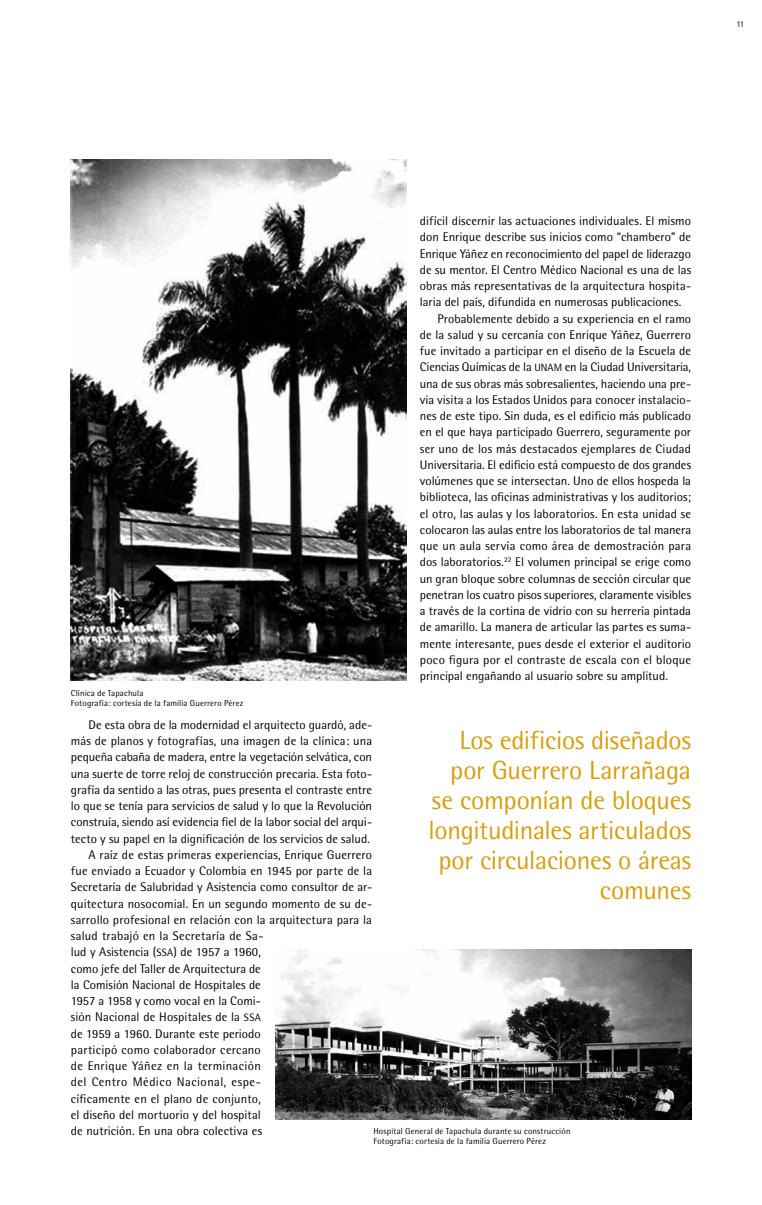
<style>
.page{position:relative;width:762px;height:1205px;background:#fff}
.page>*{position:absolute;margin:0;border:0;box-sizing:border-box;transform-origin:0 0}
.t1{font:26.25px/30px "Rotis Semi Sans";letter-spacing:-.01em;color:#d59f0f;text-align:right}
.t2{font:12.5px "Rotis Semi Sans";color:#000}
.t3{font:12.5px "Rotis Semi Sans";letter-spacing:.02em;color:#000}
.t4{font:12.5px "Rotis Semi Sans";letter-spacing:.025em;color:#000}
.t5{font:12.5px "Rotis Semi Sans";letter-spacing:.035em;color:#000}
.t6{font:8.75px/10px "Rotis Semi Sans";letter-spacing:.015em;color:#000}
.t7{font:8.75px "Rotis Sans Serif";color:#000}
.s1{font-family:"Rotis Semi Sans SC850";font-size:10.62px}
</style>
<div class="page">
<img style="left:71px;top:160px;width:335px;height:520px">
<img style="left:275px;top:949px;width:416px;height:170px">
<p class="t7" style="left:736px;top:19px;width:9px">11</p>
<p class="t6" style="left:71px;top:687px;width:174px">Clínica de Tapachula<br>Fotografía: cortesía de la familia Guerrero Pérez</p>
<p class="t2" style="left:420px;top:213px;width:273px">difícil discernir las actuaciones individuales. El mismo</p>
<p class="t2" style="left:420px;top:230px;width:273px">don Enrique describe sus inicios como “chambero” de</p>
<p class="t2" style="left:420px;top:246px;width:273px">Enrique Yáñez en reconocimiento del papel de liderazgo</p>
<p class="t2" style="left:420px;top:262px;width:273px">de su mentor. El Centro Médico Nacional es una de las</p>
<p class="t2" style="left:420px;top:278px;width:273px">obras más representativas de la arquitectura hospita-</p>
<p class="t2" style="left:420px;top:295px;width:263px">laria del país, difundida en numerosas publicaciones.</p>
<p class="t2" style="left:437px;top:311px;width:255px">Probablemente debido a su experiencia en el ramo</p>
<p class="t2" style="left:420px;top:327px;width:273px">de la salud y su cercanía con Enrique Yáñez, Guerrero</p>
<p class="t2" style="left:420px;top:343px;width:273px">fue invitado a participar en el diseño de la Escuela de</p>
<p class="t2" style="left:420px;top:360px;width:273px">Ciencias Químicas de la <span class="s1">UNAM</span> en la Ciudad Universitaria,</p>
<p class="t2" style="left:420px;top:376px;width:273px">una de sus obras más sobresalientes, haciendo una pre-</p>
<p class="t2" style="left:420px;top:392px;width:273px">via visita a los Estados Unidos para conocer instalacio-</p>
<p class="t2" style="left:420px;top:408px;width:273px">nes de este tipo. Sin duda, es el edificio más publicado</p>
<p class="t2" style="left:420px;top:425px;width:273px">en el que haya participado Guerrero, seguramente por</p>
<p class="t2" style="left:420px;top:441px;width:273px">ser uno de los más destacados ejemplares de Ciudad</p>
<p class="t2" style="left:420px;top:457px;width:273px">Universitaria. El edificio está compuesto de dos grandes</p>
<p class="t2" style="left:420px;top:473px;width:273px">volúmenes que se intersectan. Uno de ellos hospeda la</p>
<p class="t2" style="left:420px;top:490px;width:273px">biblioteca, las oficinas administrativas y los auditorios;</p>
<p class="t2" style="left:420px;top:506px;width:273px">el otro, las aulas y los laboratorios. En esta unidad se</p>
<p class="t2" style="left:420px;top:522px;width:273px">colocaron las aulas entre los laboratorios de tal manera</p>
<p class="t2" style="left:420px;top:538px;width:273px">que un aula servía como área de demostración para</p>
<p class="t2" style="left:420px;top:555px;width:273px">dos laboratorios.<sup>22</sup> El volumen principal se erige como</p>
<p class="t2" style="left:420px;top:571px;width:273px">un gran bloque sobre columnas de sección circular que</p>
<p class="t2" style="left:420px;top:587px;width:273px">penetran los cuatro pisos superiores, claramente visibles</p>
<p class="t2" style="left:420px;top:603px;width:273px">a través de la cortina de vidrio con su herrería pintada</p>
<p class="t2" style="left:420px;top:620px;width:273px">de amarillo. La manera de articular las partes es suma-</p>
<p class="t2" style="left:420px;top:636px;width:273px">mente interesante, pues desde el exterior el auditorio</p>
<p class="t2" style="left:420px;top:652px;width:273px">poco figura por el contraste de escala con el bloque</p>
<p class="t2" style="left:420px;top:668px;width:250px">principal engañando al usuario sobre su amplitud.</p>
<p class="t2" style="left:89px;top:717px;width:285px">De esta obra de la modernidad el arquitecto guardó, ade-</p>
<p class="t2" style="left:71px;top:733px;width:303px">más de planos y fotografías, una imagen de la clínica: una</p>
<p class="t2" style="left:71px;top:750px;width:303px">pequeña cabaña de madera, entre la vegetación selvática, con</p>
<p class="t2" style="left:71px;top:766px;width:303px">una suerte de torre reloj de construcción precaria. Esta foto-</p>
<p class="t2" style="left:71px;top:782px;width:303px">grafía da sentido a las otras, pues presenta el contraste entre</p>
<p class="t2" style="left:71px;top:798px;width:303px">lo que se tenía para servicios de salud y lo que la Revolución</p>
<p class="t2" style="left:71px;top:815px;width:303px">construía, siendo así evidencia fiel de la labor social del arqui-</p>
<p class="t2" style="left:71px;top:831px;width:300px">tecto y su papel en la dignificación de los servicios de salud.</p>
<p class="t2" style="left:89px;top:847px;width:285px">A raíz de estas primeras experiencias, Enrique Guerrero</p>
<p class="t2" style="left:71px;top:863px;width:303px">fue enviado a Ecuador y Colombia en 1945 por parte de la</p>
<p class="t2" style="left:71px;top:880px;width:303px">Secretaría de Salubridad y Asistencia como consultor de ar-</p>
<p class="t2" style="left:71px;top:896px;width:303px">quitectura nosocomial. En un segundo momento de su de-</p>
<p class="t2" style="left:71px;top:912px;width:303px">sarrollo profesional en relación con la arquitectura para la</p>
<p class="t3" style="left:71px;top:928px;width:194px">salud trabajó en la Secretaría de Sa-</p>
<p class="t2" style="left:71px;top:945px;width:191px">lud y Asistencia (<span class="s1">SSA</span>) de 1957 a 1960,</p>
<p class="t2" style="left:71px;top:961px;width:191px">como jefe del Taller de Arquitectura de</p>
<p class="t2" style="left:71px;top:977px;width:191px">la Comisión Nacional de Hospitales de</p>
<p class="t2" style="left:71px;top:993px;width:191px">1957 a 1958 y como vocal en la Comi-</p>
<p class="t2" style="left:71px;top:1010px;width:191px">sión Nacional de Hospitales de la <span class="s1">SSA</span></p>
<p class="t2" style="left:71px;top:1026px;width:191px">de 1959 a 1960. Durante este periodo</p>
<p class="t3" style="left:71px;top:1042px;width:191px">participó como colaborador cercano</p>
<p class="t4" style="left:71px;top:1058px;width:191px">de Enrique Yáñez en la terminación</p>
<p class="t5" style="left:71px;top:1075px;width:191px">del Centro Médico Nacional, espe-</p>
<p class="t2" style="left:71px;top:1091px;width:191px">cíficamente en el plano de conjunto,</p>
<p class="t2" style="left:71px;top:1107px;width:192px">el diseño del mortuorio y del hospital</p>
<p class="t2" style="left:71px;top:1123px;width:193px">de nutrición. En una obra colectiva es</p>
<h1 class="t1" style="left:428px;top:725px;width:264px">Los edificios diseñados por Guerrero Larrañaga se componían de bloques longitudinales articulados por circulaciones o áreas comunes</h1>
<p class="t6" style="left:373px;top:1126px;width:199px">Hospital General de Tapachula durante su construcción<br>Fotografía: cortesía de la familia Guerrero Pérez</p>
</div>
